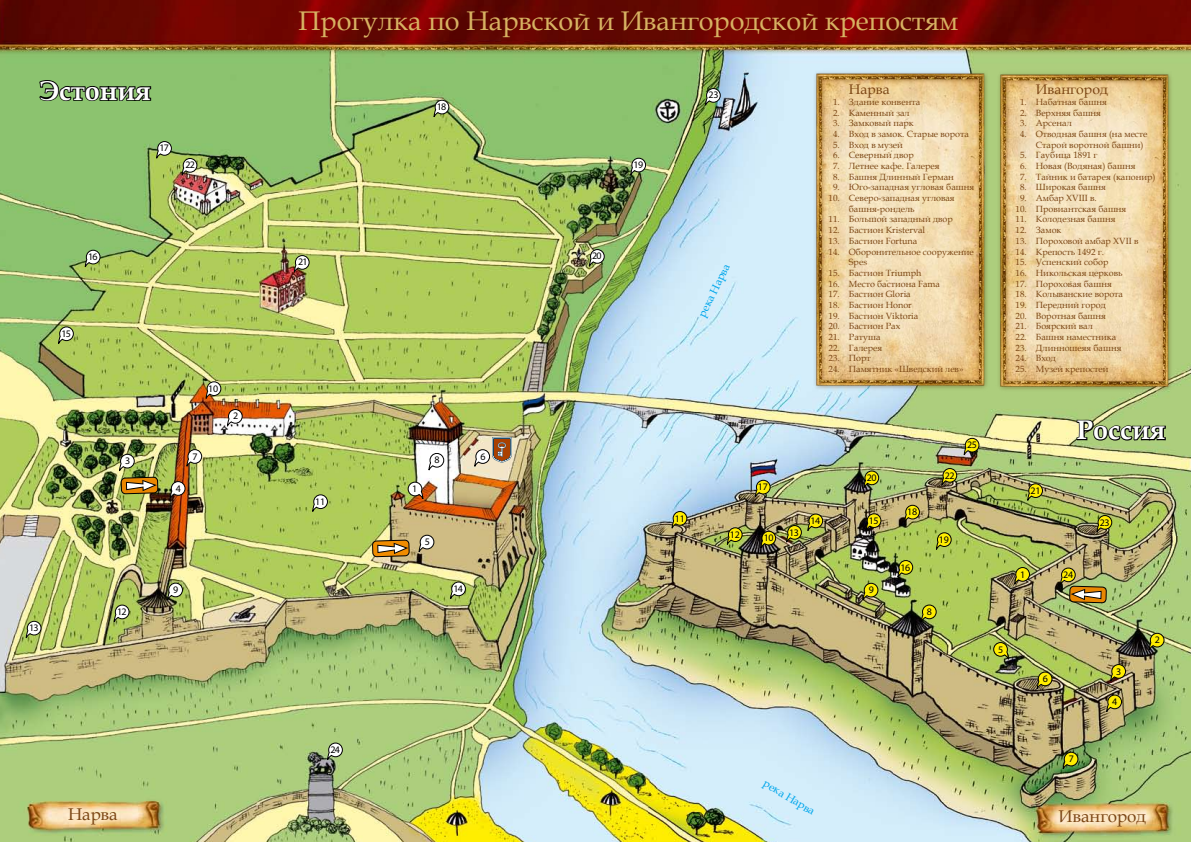
<style>
.page{position:relative;width:1191px;height:842px;background:#fff}
.page>*{position:absolute;margin:0;border:0;box-sizing:border-box;transform-origin:0 0}
.t1{font:27px "Book Antiqua";color:#d7b262}
.t2{font:700 27px "Book Antiqua";color:#fff}
.t3{font:17px "Book Antiqua";color:#7b4614}
.t4{font:14px "Book Antiqua";color:#7b4614}
.t5{font:11px "Book Antiqua";color:#00a6eb}
.t6{font:10px "Myriad Pro";letter-spacing:-.03em;color:#000}
.t7{font:9px/10.7px "Book Antiqua";color:#7b4614}
</style>
<div class="page">
<img style="left:0;top:0;width:1191px;height:842px">
<img style="left:811px;top:69px;width:180px;height:326px">
<img style="left:995px;top:69px;width:180px;height:326px">
<svg style="left:428px;top:453px;width:16px;height:17px"></svg>
<svg style="left:26px;top:621px;width:15px;height:17px"></svg>
<svg style="left:114px;top:605px;width:15px;height:17px"></svg>
<svg style="left:58px;top:326px;width:16px;height:18px"></svg>
<svg style="left:85px;top:250px;width:15px;height:17px"></svg>
<svg style="left:433px;top:100px;width:16px;height:17px"></svg>
<svg style="left:630px;top:158px;width:16px;height:17px"></svg>
<svg style="left:589px;top:249px;width:15px;height:17px"></svg>
<svg style="left:294px;top:255px;width:15px;height:17px"></svg>
<svg style="left:182px;top:158px;width:15px;height:17px"></svg>
<svg style="left:156px;top:141px;width:16px;height:17px"></svg>
<svg style="left:450px;top:582px;width:16px;height:17px"></svg>
<svg style="left:327px;top:743px;width:16px;height:17px"></svg>
<svg style="left:419px;top:535px;width:15px;height:17px"></svg>
<svg style="left:408px;top:482px;width:15px;height:17px"></svg>
<svg style="left:170px;top:481px;width:15px;height:17px"></svg>
<svg style="left:186px;top:449px;width:16px;height:17px"></svg>
<svg style="left:167px;top:583px;width:16px;height:17px"></svg>
<svg style="left:206px;top:381px;width:15px;height:18px"></svg>
<svg style="left:312px;top:494px;width:16px;height:18px"></svg>
<svg style="left:227px;top:409px;width:16px;height:17px"></svg>
<svg style="left:705px;top:88px;width:15px;height:17px"></svg>
<svg style="left:1014px;top:567px;width:16px;height:17px"></svg>
<svg style="left:1148px;top:633px;width:16px;height:17px"></svg>
<svg style="left:1110px;top:664px;width:16px;height:17px"></svg>
<svg style="left:1106px;top:695px;width:16px;height:17px"></svg>
<svg style="left:993px;top:642px;width:16px;height:17px"></svg>
<svg style="left:1036px;top:672px;width:16px;height:17px"></svg>
<svg style="left:921px;top:605px;width:15px;height:17px"></svg>
<svg style="left:862px;top:583px;width:16px;height:17px"></svg>
<svg style="left:760px;top:531px;width:16px;height:17px"></svg>
<svg style="left:671px;top:511px;width:16px;height:17px"></svg>
<svg style="left:727px;top:527px;width:15px;height:18px"></svg>
<svg style="left:786px;top:514px;width:37px;height:28px"></svg>
<svg style="left:865px;top:513px;width:16px;height:18px"></svg>
<svg style="left:904px;top:505px;width:16px;height:17px"></svg>
<svg style="left:863px;top:471px;width:16px;height:17px"></svg>
<svg style="left:1027px;top:483px;width:16px;height:18px"></svg>
<svg style="left:941px;top:468px;width:16px;height:17px"></svg>
<svg style="left:963px;top:438px;width:16px;height:17px"></svg>
<svg style="left:1096px;top:515px;width:16px;height:17px"></svg>
<svg style="left:897px;top:560px;width:16px;height:17px"></svg>
<svg style="left:755px;top:480px;width:15px;height:17px"></svg>
<svg style="left:936px;top:532px;width:15px;height:18px"></svg>
<svg style="left:474px;top:437px;width:38px;height:29px"></svg>
<svg style="left:372px;top:539px;width:38px;height:19px"></svg>
<img style="left:119px;top:454px;width:40px;height:41px">
<svg style="left:1060px;top:568px;width:47px;height:36px;background:#a9994d"></svg>
<svg style="left:1062px;top:752px;width:16px;height:17px"></svg>
<svg style="left:38px;top:79px;width:114px;height:27px;background:#5a7e47"></svg>
<svg style="left:1075px;top:418px;width:91px;height:27px;background:#728552"></svg>
<h1 class="t1" style="left:298px;top:2px;width:661px">Прогулка по Нарвской и Ивангородской крепостям</h1>
<h1 class="t2" style="left:40px;top:72px;width:113px">Эстония</h1>
<p class="t6" style="left:159px;top:142px;width:11px">17</p>
<p class="t6" style="left:185px;top:159px;width:11px">22</p>
<p class="t6" style="left:88px;top:251px;width:11px">16</p>
<p class="t6" style="left:61px;top:327px;width:11px">15</p>
<p class="t6" style="left:298px;top:256px;width:11px">21</p>
<p class="t6" style="left:437px;top:101px;width:11px">18</p>
<p class="t6" style="left:633px;top:159px;width:11px">19</p>
<p class="t6" style="left:592px;top:250px;width:11px">20</p>
<p class="t6" style="left:708px;top:89px;width:12px">23</p>
<p class="t5" style="left:694px;top:313px;width:63px;rotate:-64deg">рекаНарва</p>
<h3 class="t4" style="left:849px;top:80px;width:42px">Нарва</h3>
<p class="t7" style="left:833px;top:96px;width:89px">1. Здание конвента</p>
<p class="t7" style="left:833px;top:107px;width:78px">2. Каменный зал</p>
<p class="t7" style="left:833px;top:118px;width:82px">3. Замковый парк</p>
<p class="t7" style="left:833px;top:128px;width:137px">4. Вход в замок. Старые ворота</p>
<p class="t7" style="left:833px;top:139px;width:71px">5. Вход в музей</p>
<p class="t7" style="left:833px;top:150px;width:82px">6. Северный двор</p>
<p class="t7" style="left:833px;top:160px;width:108px">7. Летнее кафе. Галерея</p>
<p class="t7" style="left:833px;top:171px;width:122px">8. Башня Длинный Герман</p>
<p class="t7" style="left:833px;top:182px;width:142px">9. Юго-западная угловая башня</p>
<p class="t7" style="left:849px;top:192px;width:107px;text-indent:-20px">10. Северо-западная угловая башня-рондель</p>
<p class="t7" style="left:828px;top:214px;width:126px">11. Большой западный двор</p>
<p class="t7" style="left:828px;top:225px;width:98px">12. Бастион Kristerval</p>
<p class="t7" style="left:828px;top:235px;width:90px">13. Бастион Fortuna</p>
<p class="t7" style="left:849px;top:246px;width:126px;text-indent:-20px">14. Оборонительное сооружение<br>Spes</p>
<p class="t7" style="left:828px;top:267px;width:94px">15. Бастион Triumph</p>
<p class="t7" style="left:828px;top:278px;width:113px">16. Место бастиона Fama</p>
<p class="t7" style="left:828px;top:289px;width:84px">17. Бастион Gloria</p>
<p class="t7" style="left:828px;top:299px;width:85px">18. Бастион Honor</p>
<p class="t7" style="left:828px;top:310px;width:91px">19. Бастион Viktoria</p>
<p class="t7" style="left:828px;top:321px;width:73px">20. Бастион Pax</p>
<p class="t7" style="left:828px;top:331px;width:53px">21. Ратуша</p>
<p class="t7" style="left:828px;top:342px;width:55px">22. Галерея</p>
<p class="t7" style="left:828px;top:353px;width:44px">23. Порт</p>
<p class="t7" style="left:828px;top:363px;width:136px">24. Памятник «Шведский лев»</p>
<h3 class="t4" style="left:1035px;top:80px;width:74px">Ивангород</h3>
<p class="t7" style="left:1020px;top:96px;width:88px">1. Набатная башня</p>
<p class="t7" style="left:1020px;top:107px;width:82px">2. Верхняя башня</p>
<p class="t7" style="left:1020px;top:118px;width:53px">3. Арсенал</p>
<p class="t7" style="left:1035px;top:128px;width:113px;text-indent:-16px">4. Отводная башня (на месте<br>Старой воротной башни)</p>
<p class="t7" style="left:1020px;top:150px;width:79px">5. Гаубица 1891 г</p>
<p class="t7" style="left:1020px;top:160px;width:117px">6. Новая (Водяная) башня</p>
<p class="t7" style="left:1020px;top:171px;width:137px">7. Тайник и батарея (капонир)</p>
<p class="t7" style="left:1020px;top:182px;width:87px">8. Широкая башня</p>
<p class="t7" style="left:1020px;top:192px;width:78px">9. Амбар XVIII в.</p>
<p class="t7" style="left:1015px;top:203px;width:112px">10. Провиантская башня</p>
<p class="t7" style="left:1015px;top:214px;width:101px">11. Колодезная башня</p>
<p class="t7" style="left:1015px;top:225px;width:47px">12. Замок</p>
<p class="t7" style="left:1015px;top:235px;width:124px">13. Пороховой амбар XVII в</p>
<p class="t7" style="left:1015px;top:246px;width:90px">14. Крепость 1492 г.</p>
<p class="t7" style="left:1015px;top:257px;width:94px">15. Успенский собор</p>
<p class="t7" style="left:1015px;top:267px;width:109px">16. Никольская церковь</p>
<p class="t7" style="left:1015px;top:278px;width:98px">17. Пороховая башня</p>
<p class="t7" style="left:1015px;top:289px;width:109px">18. Колыванские ворота</p>
<p class="t7" style="left:1015px;top:299px;width:92px">19. Передний город</p>
<p class="t7" style="left:1015px;top:310px;width:92px">20. Воротная башня</p>
<p class="t7" style="left:1015px;top:321px;width:79px">21. Боярский вал</p>
<p class="t7" style="left:1015px;top:331px;width:102px">22. Башня наместника</p>
<p class="t7" style="left:1015px;top:342px;width:107px">23. Длинношеяя башня</p>
<p class="t7" style="left:1015px;top:353px;width:42px">24. Вход</p>
<p class="t7" style="left:1015px;top:363px;width:95px">25. Mузей крепостей</p>
<p class="t6" style="left:208px;top:382px;width:12px">10</p>
<p class="t6" style="left:233px;top:410px;width:7px">2</p>
<h1 class="t2" style="left:1076px;top:412px;width:91px">Россия</h1>
<p class="t6" style="left:967px;top:439px;width:11px">25</p>
<p class="t6" style="left:125px;top:455px;width:7px">3</p>
<p class="t6" style="left:192px;top:450px;width:7px">7</p>
<p class="t6" style="left:434px;top:454px;width:7px">8</p>
<p class="t6" style="left:480px;top:450px;width:7px">6</p>
<p class="t6" style="left:866px;top:472px;width:11px">20</p>
<p class="t6" style="left:944px;top:469px;width:11px">22</p>
<p class="t6" style="left:176px;top:482px;width:7px">4</p>
<p class="t6" style="left:412px;top:482px;width:7px">1</p>
<p class="t6" style="left:758px;top:481px;width:11px">17</p>
<p class="t6" style="left:1030px;top:484px;width:11px">21</p>
<p class="t6" style="left:315px;top:495px;width:12px">11</p>
<p class="t6" style="left:675px;top:512px;width:11px">11</p>
<p class="t6" style="left:810px;top:515px;width:11px">14</p>
<p class="t6" style="left:868px;top:514px;width:11px">15</p>
<p class="t6" style="left:907px;top:506px;width:11px">18</p>
<p class="t6" style="left:1099px;top:516px;width:11px">23</p>
<p class="t6" style="left:425px;top:536px;width:7px">5</p>
<p class="t6" style="left:730px;top:528px;width:11px">12</p>
<p class="t6" style="left:789px;top:526px;width:11px">13</p>
<p class="t6" style="left:763px;top:532px;width:11px">10</p>
<p class="t6" style="left:939px;top:533px;width:11px">19</p>
<p class="t6" style="left:900px;top:561px;width:11px">16</p>
<p class="t6" style="left:1020px;top:568px;width:7px">1</p>
<p class="t6" style="left:1063px;top:569px;width:11px">24</p>
<p class="t6" style="left:173px;top:583px;width:7px">9</p>
<p class="t6" style="left:453px;top:582px;width:11px">14</p>
<p class="t6" style="left:868px;top:584px;width:7px">9</p>
<p class="t6" style="left:117px;top:605px;width:11px">12</p>
<p class="t6" style="left:927px;top:606px;width:7px">8</p>
<p class="t6" style="left:29px;top:622px;width:11px">13</p>
<p class="t6" style="left:1154px;top:634px;width:7px">2</p>
<p class="t6" style="left:998px;top:643px;width:7px">5</p>
<p class="t6" style="left:1042px;top:673px;width:7px">6</p>
<p class="t6" style="left:1116px;top:665px;width:7px">3</p>
<p class="t6" style="left:1112px;top:696px;width:7px">4</p>
<p class="t6" style="left:330px;top:743px;width:11px">24</p>
<p class="t6" style="left:1068px;top:753px;width:7px">7</p>
<h2 class="t3" style="left:68px;top:802px;width:51px">Нарва</h2>
<p class="t5" style="left:768px;top:775px;width:63px;rotate:31deg">рекаНарва</p>
<h2 class="t3" style="left:1058px;top:805px;width:89px">Ивангород</h2>
</div>
